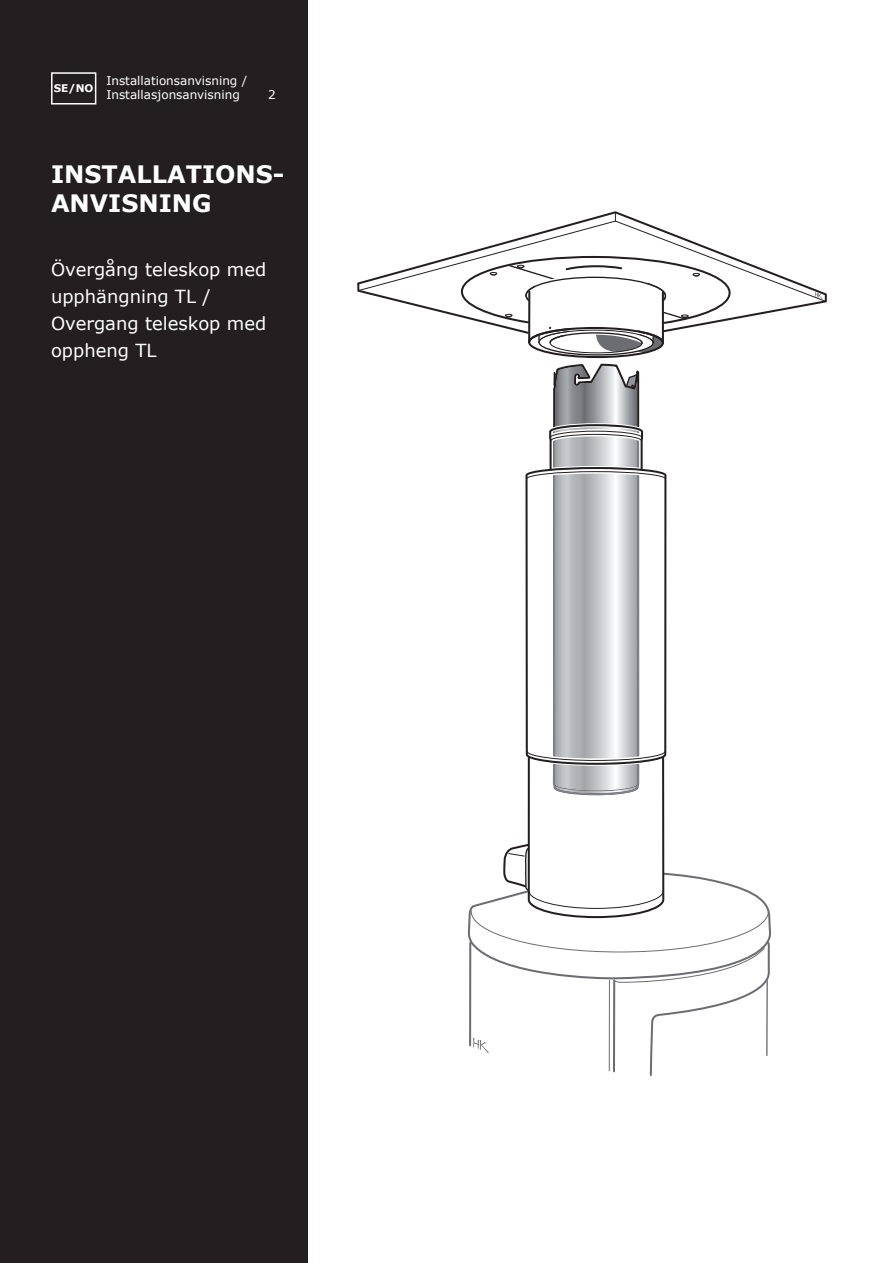
<style>
.page{position:relative;width:893px;height:1263px;background:#fff}
.page>*{position:absolute;margin:0;border:0;box-sizing:border-box;transform-origin:0 0}
.t1{font:700 24px/28.8px "Verdana";color:#fff}
.t2{font:18px/27px "Verdana";color:#fff}
.t3{font:12px/14.4px "Verdana";color:#fff}
.t4{font:700 10.5px "Verdana";color:#fff}
</style>
<div class="page">
<div style="left:0;top:0;width:308px;height:1263px;background:#231f20"></div>
<svg style="left:357px;top:213px;width:470px;height:863px"></svg>
<div style="left:51px;top:72px;width:45px;height:32px;border:2px solid #fff"></div>
<p class="t4" style="left:54px;top:81px;width:41px">SE/NO</p>
<p class="t3" style="left:106px;top:73px;width:142px">Installationsanvisning /<br>Installasjonsanvisning</p>
<p class="t3" style="left:268px;top:88px;width:9px">2</p>
<h1 class="t1" style="left:51px;top:159px;width:235px">INSTALLATIONS-<br>ANVISNING</h1>
<p class="t2" style="left:51px;top:255px;width:217px">Övergång teleskop med upphängning TL /<br>Overgang teleskop med oppheng TL</p>
</div>
